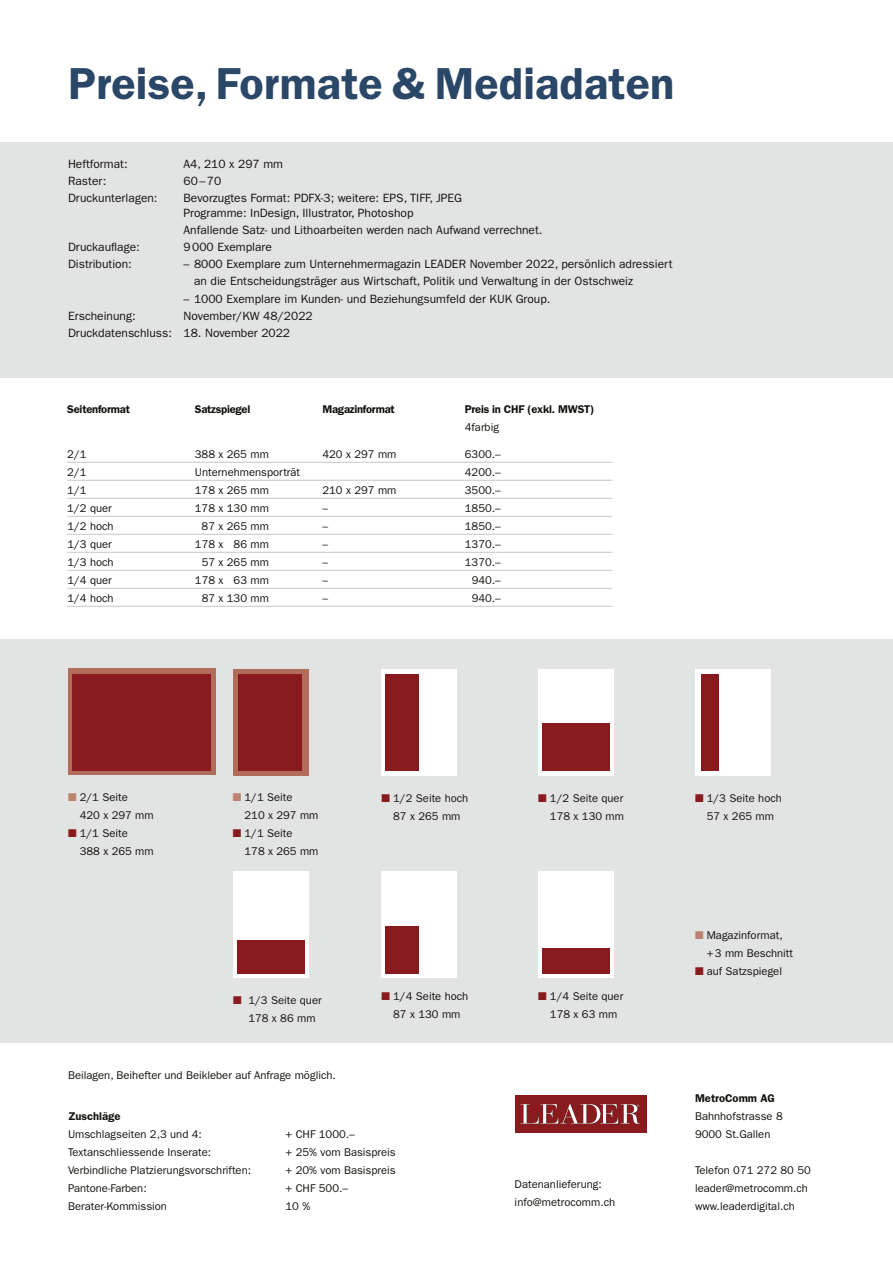
<style>
.page{position:relative;width:893px;height:1263px;background:#fff}
.page>*{position:absolute;margin:0;border:0;box-sizing:border-box;transform-origin:0 0}
.t1{font:600 45px "ITC Franklin Gothic Std";letter-spacing:.005em;color:#2a4767}
.t2{font:12px/17.1px "ITC Franklin Gothic Std";color:#12120d}
.t3{font:11.25px/18px "ITC Franklin Gothic Std";color:#12120d}
.t4{font:600 11.25px "ITC Franklin Gothic Std";letter-spacing:-.02em;color:#12120d}
.t5{font:600 11.25px "ITC Franklin Gothic Std";color:#12120d}
.s1{color:#bd8372}
.s2{color:#891b1e}
</style>
<div class="page">
<div style="left:0;top:639px;width:893px;height:404px;background:#e2e3e3"></div>
<div style="left:0;top:142px;width:893px;height:236px;background:#e2e3e3"></div>
<div style="left:514px;top:1095px;width:132px;height:38px;background:#891b1e"></div>
<svg style="left:520px;top:1104px;width:120px;height:20px"></svg>
<hr style="left:67px;top:462px;width:545px;height:1px;background:#c5c7c7">
<hr style="left:67px;top:480px;width:545px;height:1px;background:#c5c7c7">
<hr style="left:67px;top:498px;width:545px;height:1px;background:#c5c7c7">
<hr style="left:67px;top:516px;width:545px;height:1px;background:#c5c7c7">
<hr style="left:67px;top:534px;width:545px;height:1px;background:#c5c7c7">
<hr style="left:67px;top:552px;width:545px;height:1px;background:#c5c7c7">
<hr style="left:67px;top:570px;width:545px;height:1px;background:#c5c7c7">
<hr style="left:67px;top:588px;width:545px;height:1px;background:#c5c7c7">
<hr style="left:67px;top:606px;width:545px;height:1px;background:#c5c7c7">
<div style="left:381px;top:669px;width:76px;height:107px;background:#fff"></div>
<div style="left:538px;top:669px;width:76px;height:107px;background:#fff"></div>
<div style="left:695px;top:669px;width:76px;height:107px;background:#fff"></div>
<div style="left:233px;top:871px;width:76px;height:107px;background:#fff"></div>
<div style="left:381px;top:871px;width:76px;height:107px;background:#fff"></div>
<div style="left:538px;top:871px;width:76px;height:107px;background:#fff"></div>
<div style="left:68px;top:668px;width:148px;height:107px;background:#b16c5c"></div>
<div style="left:233px;top:668px;width:75px;height:107px;background:#b16c5c"></div>
<div style="left:73px;top:674px;width:138px;height:97px;background:#891b1e"></div>
<div style="left:542px;top:723px;width:68px;height:48px;background:#891b1e"></div>
<div style="left:385px;top:674px;width:34px;height:97px;background:#891b1e"></div>
<div style="left:238px;top:674px;width:64px;height:97px;background:#891b1e"></div>
<div style="left:701px;top:674px;width:18px;height:97px;background:#891b1e"></div>
<div style="left:542px;top:949px;width:68px;height:25px;background:#891b1e"></div>
<div style="left:237px;top:941px;width:68px;height:33px;background:#891b1e"></div>
<div style="left:385px;top:926px;width:34px;height:48px;background:#891b1e"></div>
<h1 class="t1" style="left:68px;top:57px;width:608px">Preise, Formate &amp; Mediadaten</h1>
<p class="t2" style="left:68px;top:155px;width:61px">Heftformat:</p>
<p class="t2" style="left:184px;top:155px;width:101px">A4, 210 x 297 mm</p>
<p class="t2" style="left:68px;top:172px;width:40px">Raster:</p>
<p class="t2" style="left:184px;top:172px;width:39px">60–70</p>
<p class="t2" style="left:68px;top:189px;width:91px">Druckunterlagen:</p>
<p class="t2" style="left:184px;top:190px;width:280px;line-height:15px">Bevorzugtes Format: PDFX-3; weitere: EPS, TIFF, JPEG<br>Programme: InDesign, Illustrator, Photoshop</p>
<p class="t2" style="left:184px;top:221px;width:360px">Anfallende Satz- und Lithoarbeiten werden nach Aufwand verrechnet.</p>
<p class="t2" style="left:68px;top:239px;width:73px">Druckauflage:</p>
<p class="t2" style="left:184px;top:239px;width:90px">9000 Exemplare</p>
<p class="t2" style="left:68px;top:256px;width:65px">Distribution:</p>
<p class="t2" style="left:194px;top:256px;width:480px;text-indent:-11px">– 8000 Exemplare zum Unternehmermagazin LEADER November 2022, persönlich adressiert an die Entscheidungsträger aus Wirtschaft, Politik und Verwaltung in der Ostschweiz</p>
<p class="t2" style="left:184px;top:290px;width:368px">– 1000 Exemplare im Kunden- und Beziehungsumfeld der KUK Group.</p>
<p class="t2" style="left:68px;top:307px;width:69px">Erscheinung:</p>
<p class="t2" style="left:68px;top:307px;width:246px;text-indent:116px">November/KW 48/2022<br>Druckdatenschluss: 18. November 2022</p>
<p class="t4" style="left:67px;top:403px;width:64px">Seitenformat</p>
<p class="t4" style="left:195px;top:403px;width:57px">Satzspiegel</p>
<p class="t4" style="left:322px;top:403px;width:74px">Magazinformat</p>
<p class="t4" style="left:465px;top:403px;width:131px">Preis in CHF (exkl. MWST)</p>
<p class="t3" style="left:465px;top:418px;width:36px">4farbig</p>
<p class="t3" style="left:67px;top:445px;width:21px">2/1</p>
<p class="t3" style="left:195px;top:445px;width:76px">388 x 265 mm</p>
<p class="t3" style="left:322px;top:445px;width:76px">420 x 297 mm</p>
<p class="t3" style="left:465px;top:445px;width:37px">6300.–</p>
<p class="t3" style="left:67px;top:463px;width:21px">2/1</p>
<p class="t3" style="left:195px;top:463px;width:107px">Unternehmensporträt</p>
<p class="t3" style="left:465px;top:463px;width:37px">4200.–</p>
<p class="t3" style="left:67px;top:481px;width:21px">1/1</p>
<p class="t3" style="left:195px;top:481px;width:76px">178 x 265 mm</p>
<p class="t3" style="left:322px;top:481px;width:76px">210 x 297 mm</p>
<p class="t3" style="left:465px;top:481px;width:37px">3500.–</p>
<p class="t3" style="left:67px;top:499px;width:46px">1/2 quer</p>
<p class="t3" style="left:195px;top:499px;width:76px">178 x 130 mm</p>
<p class="t3" style="left:322px;top:499px;width:7px">–</p>
<p class="t3" style="left:465px;top:499px;width:37px">1850.–</p>
<p class="t3" style="left:67px;top:517px;width:48px">1/2 hoch</p>
<p class="t3" style="left:202px;top:517px;width:69px">87 x 265 mm</p>
<p class="t3" style="left:322px;top:517px;width:7px">–</p>
<p class="t3" style="left:465px;top:517px;width:37px">1850.–</p>
<p class="t3" style="left:67px;top:535px;width:46px">1/3 quer</p>
<p class="t3" style="left:195px;top:535px;width:76px">178 x 86 mm</p>
<p class="t3" style="left:322px;top:535px;width:7px">–</p>
<p class="t3" style="left:465px;top:535px;width:37px">1370.–</p>
<p class="t3" style="left:67px;top:553px;width:48px">1/3 hoch</p>
<p class="t3" style="left:202px;top:553px;width:69px">57 x 265 mm</p>
<p class="t3" style="left:322px;top:553px;width:7px">–</p>
<p class="t3" style="left:465px;top:553px;width:37px">1370.–</p>
<p class="t3" style="left:67px;top:571px;width:46px">1/4 quer</p>
<p class="t3" style="left:195px;top:571px;width:76px">178 x 63 mm</p>
<p class="t3" style="left:322px;top:571px;width:7px">–</p>
<p class="t3" style="left:472px;top:571px;width:31px">940.–</p>
<p class="t3" style="left:67px;top:589px;width:48px">1/4 hoch</p>
<p class="t3" style="left:202px;top:589px;width:69px">87 x 130 mm</p>
<p class="t3" style="left:323px;top:589px;width:7px">–</p>
<p class="t3" style="left:472px;top:589px;width:31px">940.–</p>
<p class="t3" style="left:80px;top:789px;width:76px;text-indent:-12px"><span class="s1">■</span> 2/1 Seite<br>420 x 297 mm</p>
<p class="t3" style="left:80px;top:825px;width:76px;text-indent:-12px"><span class="s2">■</span> 1/1 Seite<br>388 x 265 mm</p>
<p class="t3" style="left:244px;top:789px;width:76px;text-indent:-12px"><span class="s1">■</span> 1/1 Seite<br>210 x 297 mm</p>
<p class="t3" style="left:244px;top:825px;width:76px;text-indent:-12px"><span class="s2">■</span> 1/1 Seite<br>178 x 265 mm</p>
<p class="t3" style="left:382px;top:789px;width:88px;text-align:center"><span class="s2">■</span> 1/2 Seite hoch<br>87 x 265 mm</p>
<p class="t3" style="left:538px;top:789px;width:87px;text-align:right"><span class="s2">■</span> 1/2 Seite quer<br>178 x 130 mm</p>
<p class="t3" style="left:695px;top:789px;width:88px;text-align:center"><span class="s2">■</span> 1/3 Seite hoch<br>57 x 265 mm</p>
<p class="t3" style="left:707px;top:926px;width:88px;text-indent:-12px"><span class="s1">■</span> Magazinformat, +3 mm Beschnitt</p>
<p class="t3" style="left:695px;top:962px;width:89px"><span class="s2">■</span> auf Satzspiegel</p>
<p class="t3" style="left:248px;top:991px;width:75px;text-indent:-15px"><span class="s2">■</span> 1/3 Seite quer<br>178 x 86 mm</p>
<p class="t3" style="left:382px;top:987px;width:88px;text-align:center"><span class="s2">■</span> 1/4 Seite hoch<br>87 x 130 mm</p>
<p class="t3" style="left:538px;top:987px;width:87px;text-align:center"><span class="s2">■</span> 1/4 Seite quer<br>178 x 63 mm</p>
<p class="t3" style="left:68px;top:1066px;width:269px">Beilagen, Beihefter und Beikleber auf Anfrage möglich.</p>
<p class="t5" style="left:68px;top:1109px;width:54px">Zuschläge</p>
<p class="t3" style="left:68px;top:1125px;width:135px">Umschlagseiten 2,3 und 4:</p>
<p class="t3" style="left:286px;top:1125px;width:71px">+ CHF 1000.–</p>
<p class="t3" style="left:68px;top:1143px;width:145px">Textanschliessende Inserate:</p>
<p class="t3" style="left:286px;top:1143px;width:112px">+ 25% vom Basispreis</p>
<p class="t3" style="left:68px;top:1161px;width:185px">Verbindliche Platzierungsvorschriften:</p>
<p class="t3" style="left:286px;top:1161px;width:112px">+ 20% vom Basispreis</p>
<p class="t3" style="left:68px;top:1179px;width:80px">Pantone-Farben:</p>
<p class="t3" style="left:286px;top:1179px;width:64px">+ CHF 500.–</p>
<p class="t3" style="left:68px;top:1197px;width:101px">Berater-Kommission</p>
<p class="t3" style="left:286px;top:1197px;width:26px">10 %</p>
<p class="t3" style="left:515px;top:1175px;width:102px">Datenanlieferung: info@metrocomm.ch</p>
<p class="t5" style="left:695px;top:1091px;width:81px">MetroComm AG</p>
<p class="t3" style="left:695px;top:1107px;width:89px">Bahnhofstrasse 8<br>9000 St.Gallen</p>
<p class="t3" style="left:695px;top:1161px;width:117px">Telefon 071 272 80 50 leader@metrocomm.ch www.leaderdigital.ch</p>
</div>
